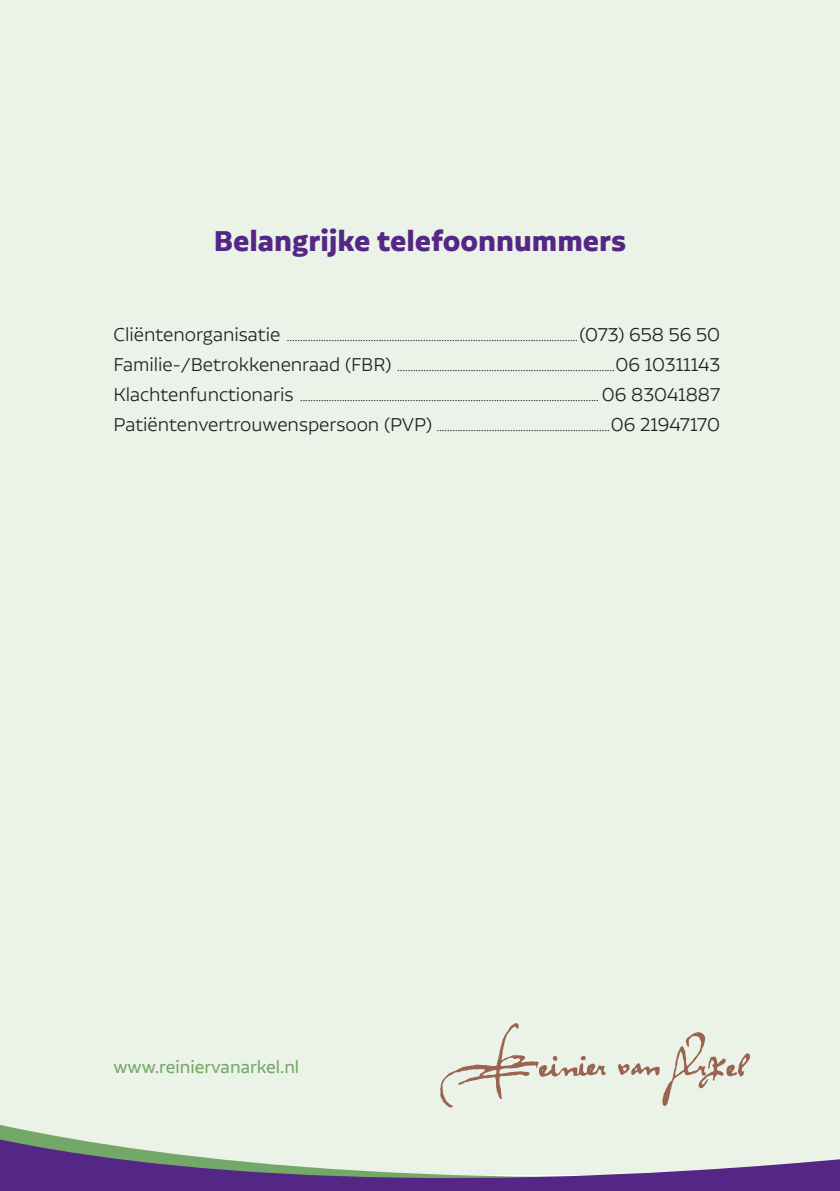
<style>
.page{position:relative;width:840px;height:1191px;background:#fff}
.page>*{position:absolute;margin:0;border:0;box-sizing:border-box;transform-origin:0 0}
.t1{font:700 34px "Alvar Pro";color:#542685}
.t2{font:20.4px "Alvar Pro";color:#74a869}
.t3{font:300 14px "Alvar Pro";color:#231f20}
.s1{font-size:22px}
</style>
<div class="page">
<div style="left:0;top:0;width:839px;height:1174px;background:#ebf2e8"></div>
<svg style="left:440px;top:1023px;width:310px;height:84px"></svg>
<svg style="left:0;top:1133px;width:839px;height:58px"></svg>
<p class="t1" style="left:213px;top:222px;width:414px">Belangrijke telefoonnummers</p>
<p class="t3" style="left:113px;top:330px;width:607px"><span class="s1">Cliëntenorganisatie</span> ...............................................................................................................<span class="s1">(073) 658 56 50</span></p>
<p class="t3" style="left:113px;top:360px;width:607px"><span class="s1">Familie-/Betrokkenenraad (FBR)</span> ...................................................................................<span class="s1">06 10311143</span></p>
<p class="t3" style="left:113px;top:390px;width:607px"><span class="s1">Klachtenfunctionaris</span> .................................................................................................................. <span class="s1">06 83041887</span></p>
<p class="t3" style="left:113px;top:420px;width:607px"><span class="s1">Patiëntenvertrouwenspersoon (PVP)</span> ..................................................................<span class="s1">06 21947170</span></p>
<p class="t2" style="left:113px;top:1056px;width:187px">www.reiniervanarkel.nl</p>
</div>
